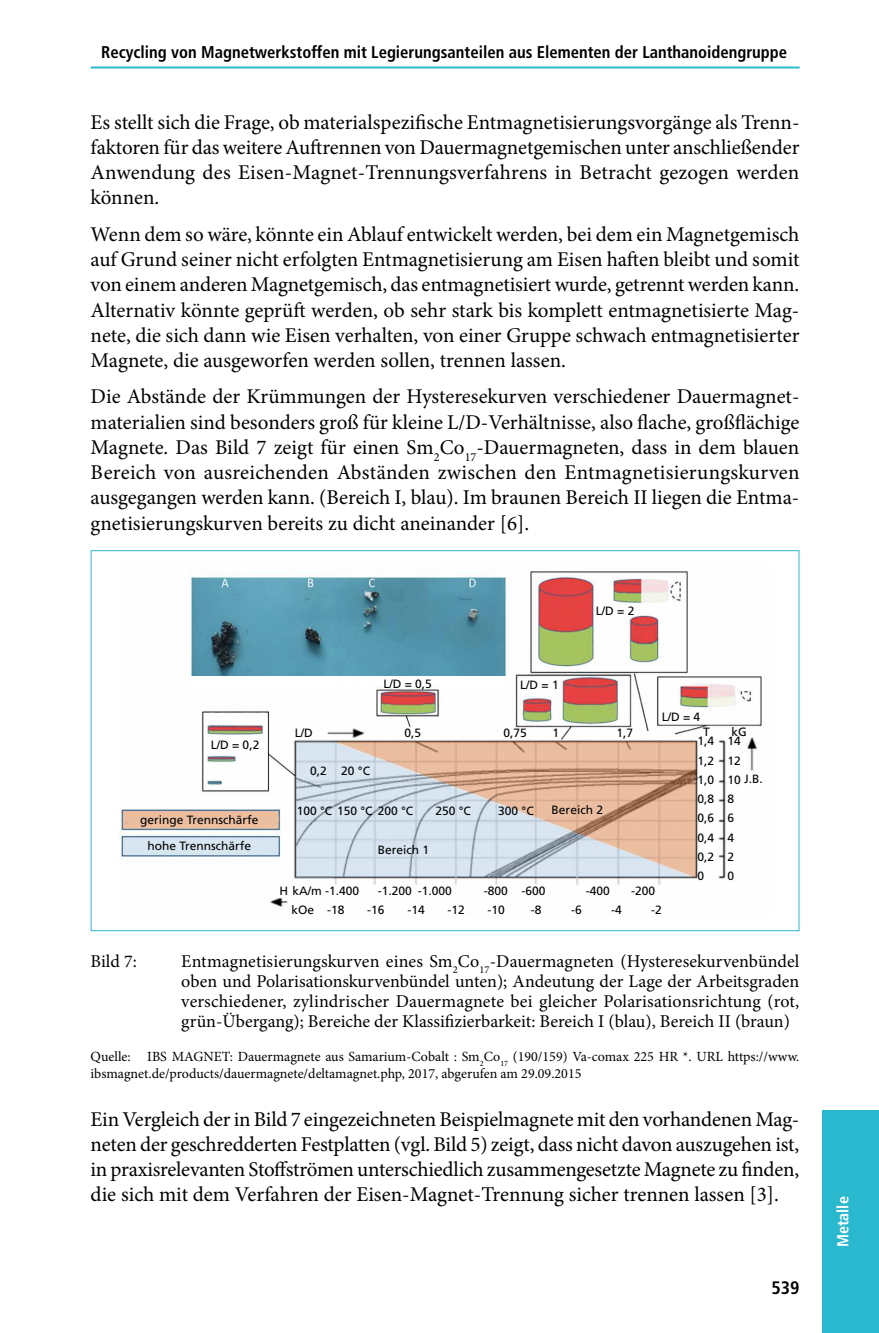
<style>
.page{position:relative;width:879px;height:1333px;background:#fff}
.page>*{position:absolute;margin:0;border:0;box-sizing:border-box;transform-origin:0 0}
.t1{font:21px/25.2px "Minion Pro";color:#000;text-align:justify}
.t2{font:18px/20px "Minion Pro";color:#000;text-align:justify}
.t3{font:700 condensed 18px "Frutiger";color:#000}
.t4{font:700 condensed 17px "Frutiger";color:#000}
.t5{font:700 condensed 16px "Frutiger";color:#fff}
.t6{font:14px/16.8px "Minion Pro";color:#000}
.t7{font:12px/19.2px "Frutiger";color:#010202;text-align:center}
</style>
<div class="page">
<hr style="left:91px;top:66px;width:708px;height:2px;background:#29b8ce">
<div style="left:822px;top:1110px;width:57px;height:222px;background:#29b8ce"></div>
<img style="left:119px;top:571px;width:643px;height:336px">
<div style="left:188px;top:676px;width:320px;height:10px;background:#fff"></div>
<p class="t4" style="left:101px;top:42px;width:687px">Recycling von Magnetwerkstoffen mit Legierungsanteilen aus Elementen der Lanthanoidengruppe</p>
<p class="t1" style="left:91px;top:109px;width:710px">Es stellt sich die Frage, ob materialspezifische Entmagnetisierungsvorgänge als Trenn&shy;faktoren für das weitere Auftrennen von Dauermagnetgemischen unter anschließender Anwendung des Eisen-Magnet-Trennungsverfahrens in Betracht gezogen werden können.</p>
<p class="t1" style="left:91px;top:222px;width:710px">Wenn dem so wäre, könnte ein Ablauf entwickelt werden, bei dem ein Magnetgemisch auf Grund seiner nicht erfolgten Entmagnetisierung am Eisen haften bleibt und somit von einem anderen Magnetgemisch, das entmagnetisiert wurde, getrennt werden kann.<br>Alternativ könnte geprüft werden, ob sehr stark bis komplett entmagnetisierte Mag&shy;nete, die sich dann wie Eisen verhalten, von einer Gruppe schwach entmagnetisierter Magnete, die ausgeworfen werden sollen, trennen lassen.</p>
<p class="t1" style="left:91px;top:384px;width:710px">Die Abstände der Krümmungen der Hysteresekurven verschiedener Dauermagnet&shy;materialien sind besonders groß für kleine L/D-Verhältnisse, also flache, großflächige Magnete. Das Bild 7 zeigt für einen Sm<sub>2</sub>Co<sub>17</sub>-Dauermagneten, dass in dem blauen Bereich von ausreichenden Abständen zwischen den Entmagnetisierungskurven ausgegangen werden kann. (Bereich I, blau). Im braunen Bereich II liegen die Entma&shy;gnetisierungskurven bereits zu dicht aneinander [6].</p>
<p class="t7" style="left:596px;top:601px;width:40px">L/D = 2</p>
<p class="t7" style="left:211px;top:735px;width:50px">L/D = 0,2</p>
<p class="t7" style="left:140px;top:810px;width:120px">geringe Trennschärfe</p>
<p class="t7" style="left:147px;top:835px;width:105px">hohe Trennschärfe</p>
<p class="t7" style="left:383px;top:673px;width:50px">L/D = 0,5</p>
<p class="t7" style="left:520px;top:674px;width:40px">L/D = 1</p>
<p class="t7" style="left:295px;top:722px;width:19px">L/D</p>
<p class="t7" style="left:404px;top:722px;width:18px">0,5</p>
<p class="t7" style="left:503px;top:722px;width:25px">0,75</p>
<p class="t7" style="left:552px;top:722px;width:8px">1</p>
<p class="t7" style="left:616px;top:722px;width:18px">1,7</p>
<p class="t7" style="left:662px;top:707px;width:40px">L/D = 4</p>
<p class="t7" style="left:703px;top:722px;width:8px">T</p>
<p class="t7" style="left:731px;top:722px;width:17px">kG</p>
<p class="t7" style="left:697px;top:731px;width:18px">1,4</p>
<p class="t7" style="left:727px;top:731px;width:15px">14</p>
<p class="t7" style="left:310px;top:760px;width:62px">0,2 20 °C</p>
<p class="t7" style="left:297px;top:801px;width:118px">100 °C 150 °C 200 °C</p>
<p class="t7" style="left:378px;top:839px;width:53px">Bereich 1</p>
<p class="t7" style="left:280px;top:880px;width:81px">H kA/m -1.400 kOe -18</p>
<p class="t7" style="left:435px;top:801px;width:37px">250 °C</p>
<p class="t7" style="left:498px;top:801px;width:37px">300 °C</p>
<p class="t7" style="left:551px;top:800px;width:53px">Bereich 2</p>
<p class="t7" style="left:378px;top:880px;width:75px">-1.200 -1.000</p>
<p class="t7" style="left:484px;top:880px;width:63px">-800 -600</p>
<p class="t7" style="left:586px;top:880px;width:26px">-400</p>
<p class="t7" style="left:631px;top:880px;width:26px">-200</p>
<p class="t7" style="left:367px;top:899px;width:19px">-16</p>
<p class="t7" style="left:407px;top:899px;width:19px">-14</p>
<p class="t7" style="left:447px;top:899px;width:19px">-12</p>
<p class="t7" style="left:487px;top:899px;width:19px">-10</p>
<p class="t7" style="left:531px;top:899px;width:12px">-8</p>
<p class="t7" style="left:571px;top:899px;width:12px">-6</p>
<p class="t7" style="left:611px;top:899px;width:12px">-4</p>
<p class="t7" style="left:651px;top:899px;width:12px">-2</p>
<p class="t7" style="left:697px;top:750px;width:18px">1,2</p>
<p class="t7" style="left:727px;top:750px;width:15px">12</p>
<p class="t7" style="left:697px;top:770px;width:18px">1,0</p>
<p class="t7" style="left:727px;top:769px;width:37px">10 J.B.</p>
<p class="t7" style="left:697px;top:789px;width:18px">0,8</p>
<p class="t7" style="left:727px;top:789px;width:8px">8</p>
<p class="t7" style="left:697px;top:808px;width:18px">0,6</p>
<p class="t7" style="left:727px;top:808px;width:8px">6</p>
<p class="t7" style="left:697px;top:827px;width:18px">0,4</p>
<p class="t7" style="left:727px;top:827px;width:8px">4</p>
<p class="t7" style="left:697px;top:846px;width:18px">0,2</p>
<p class="t7" style="left:727px;top:846px;width:8px">2</p>
<p class="t7" style="left:697px;top:866px;width:8px">0</p>
<p class="t7" style="left:727px;top:866px;width:8px">0</p>
<p class="t2" style="left:91px;top:951px;width:48px">Bild 7:</p>
<p class="t2" style="left:181px;top:951px;width:620px">Entmagnetisierungskurven eines Sm<sub>2</sub>Co<sub>17</sub>-Dauermagneten (Hysteresekurvenbündel oben und Polarisationskurvenbündel unten); Andeutung der Lage der Arbeitsgraden verschiedener, zylindrischer Dauermagnete bei gleicher Polarisationsrichtung (rot, grün-Übergang); Bereiche der Klassifizierbarkeit: Bereich I (blau), Bereich II (braun)</p>
<p class="t6" style="left:91px;top:1047px;width:710px">Quelle: IBS MAGNET: Dauermagnete aus Samarium-Cobalt : Sm<sub>2</sub>Co<sub>17</sub> (190/159) Va-comax 225 HR *. URL https://www. ibsmagnet.de/products/dauermagnete/deltamagnet.php, 2017, abgerufen am 29.09.2015</p>
<p class="t1" style="left:91px;top:1106px;width:710px">Ein Vergleich der in Bild 7 eingezeichneten Beispielmagnete mit den vorhandenen Mag&shy;neten der geschredderten Festplatten (vgl. Bild 5) zeigt, dass nicht davon auszugehen ist, in praxisrelevanten Stoffströmen unterschiedlich zusammengesetzte Magnete zu finden, die sich mit dem Verfahren der Eisen-Magnet-Trennung sicher trennen lassen [3].</p>
<p class="t3" style="left:771px;top:1276px;width:30px">539</p>
<p class="t5" style="left:833px;top:1247px;width:52px;rotate:-90deg">Metalle</p>
</div>
